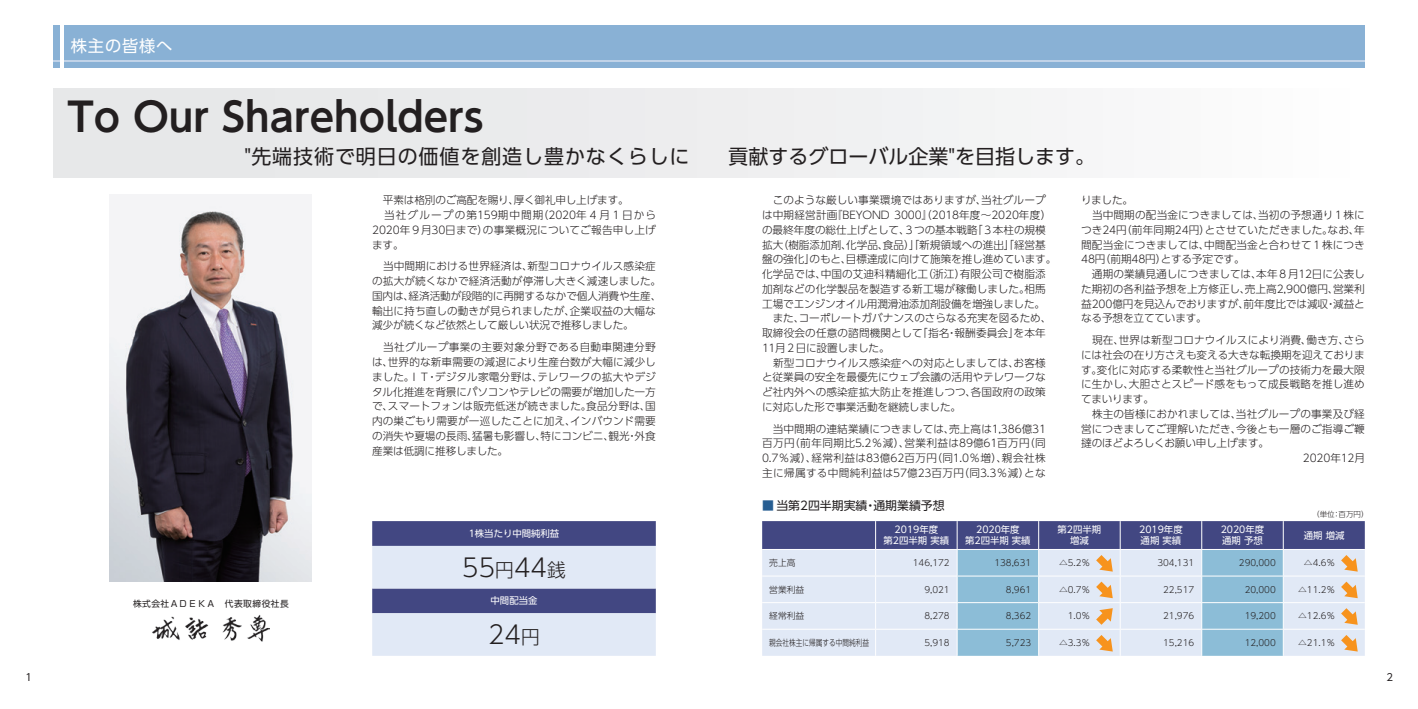
<style>
.page{position:relative;width:1418px;height:709px;background:#fff}
.page>*{position:absolute;margin:0;border:0;box-sizing:border-box;transform-origin:0 0}
.t1{font:700 39.5px "UD Shin Go Pro De";color:#231f20}
.t2{font:300 25px "UD Shin Go Pro";color:#231f20}
.t3{font:20px "UD Shin Go Pro";letter-spacing:.045em;color:#231f20}
.t4{font:20px "UD Shin Go Pro";color:#231f20}
.t5{font:16.25px "UD Shin Go Pro";letter-spacing:.05em;color:#fff}
.t6{font:11.88px "UD Shin Go Pro";color:#231f20}
.t7{font:300 10.62px/14.8px "UD Shin Go Pro";color:#231f20}
.t8{font:10px "UD Shin Go NT Pro";color:#231f20}
.t9{font:9.38px/10.6px "UD Shin Go Pro";color:#fff;text-align:center}
.t10{font:300 8.75px "UD Shin Go Pro";color:#231f20}
.t11{font:8.75px "Shin Go Pr 5";letter-spacing:.05em;color:#231f20}
.t12{font:300 8.75px "UD Shin Go Pro";color:#231f20;scale:.76 1}
.t13{font:300 7.5px "UD Shin Go Pro";color:#231f20}
.s1{font-size:18.75px}
.s2{color:#275e92}
</style>
<div class="page">
<div style="left:53px;top:25px;width:1311px;height:42px;background:#89b1d5"></div>
<hr style="left:53px;top:60px;width:1311px;height:2px;background:#c1d3e8">
<hr style="left:60px;top:25px;width:4px;height:42px;background:#fff">
<div style="left:53px;top:89px;width:1311px;height:88px;background:linear-gradient(to right,#e3e4e5,#fbfbfc)"></div>
<svg style="left:372px;top:521px;width:284px;height:135px;background:#a7aecb"></svg>
<img style="left:110px;top:195px;width:202px;height:386px">
<svg style="left:762px;top:521px;width:602px;height:135px;background:#b0bed5"></svg>
<img style="left:152px;top:615px;width:118px;height:26px">
<h3 class="t5" style="left:71px;top:33px;width:103px">株主の皆様へ</h3>
<h1 class="t1" style="left:67px;top:85px;width:418px">To Our Shareholders</h1>
<h3 class="t3" style="left:244px;top:140px;width:446px">"先端技術で明日の価値を創造し豊かなくらしに</h3>
<h3 class="t4" style="left:728px;top:140px;width:368px">貢献するグローバル企業"を目指します。</h3>
<p class="t7" style="left:1080px;top:192px;width:285px">りました。<br>　当中間期の配当金につきましては、当初の予想通り１株につき24円（前年同期24円）とさせていただきました。なお、年間配当金につきましては、中間配当金と合わせて１株につき<br>48円（前期48円）とする予定です。<br>　通期の業績見通しにつきましては、本年８月12日に公表した期初の各利益予想を上方修正し、売上高2,900億円、営業利益200億円を見込んでおりますが、前年度比では減収・減益となる予想を立てています。</p>
<p class="t7" style="left:1081px;top:332px;width:285px">　現在、世界は新型コロナウイルスにより消費、働き方、さら</p>
<p class="t7" style="left:1081px;top:347px;width:285px">には社会の在り方さえも変える大きな転換期を迎えておりま</p>
<p class="t7" style="left:1081px;top:362px;width:285px">す。変化に対応する柔軟性と当社グループの技術力を最大限</p>
<p class="t7" style="left:1081px;top:376px;width:285px">に生かし、大胆さとスピード感をもって成長戦略を推し進め</p>
<p class="t7" style="left:1081px;top:391px;width:74px">てまいります。</p>
<p class="t7" style="left:1081px;top:406px;width:285px">　株主の皆様におかれましては、当社グループの事業及び経</p>
<p class="t7" style="left:1081px;top:421px;width:285px">営につきましてご理解いただき、今後とも一層のご指導ご鞭</p>
<p class="t7" style="left:1081px;top:435px;width:189px">撻のほどよろしくお願い申し上げます。</p>
<p class="t7" style="left:1302px;top:450px;width:64px">2020年12月</p>
<p class="t7" style="left:762px;top:192px;width:296px">　このような厳しい事業環境ではありますが、当社グループは中期経営計画『BEYOND 3000』（2018年度～2020年度）の最終年度の総仕上げとして、３つの基本戦略「３本柱の規模拡大（樹脂添加剤、化学品、食品）」「新規領域への進出」「経営基盤の強化」のもと、目標達成に向けて施策を推し進めています。化学品では、中国の艾迪科精細化工（浙江）有限公司で樹脂添加剤などの化学製品を製造する新工場が稼働しました。相馬工場でエンジンオイル用潤滑油添加剤設備を増強しました。　また、コーポレートガバナンスのさらなる充実を図るため、取締役会の任意の諮問機関として「指名・報酬委員会」を本年<br>11月２日に設置しました。<br>　新型コロナウイルス感染症への対応としましては、お客様と従業員の安全を最優先にウェブ会議の活用やテレワークなど社内外への感染症拡大防止を推進しつつ、各国政府の政策に対応した形で事業活動を継続しました。</p>
<p class="t7" style="left:762px;top:421px;width:285px;text-align:justify">　当中間期の連結業績につきましては、売上高は1,386億31百万円（前年同期比5.2％減）、営業利益は89億61百万円（同0.7％減）、経常利益は83億62百万円（同1.0％増）、親会社株主に帰属する中間純利益は57億23百万円（同3.3％減）とな</p>
<p class="t7" style="left:372px;top:192px;width:285px">　平素は格別のご高配を賜り、厚く御礼申し上げます。<br>　当社グループの第159期中間期（2020年４月１日から<br>2020年９月30日まで）の事業概況についてご報告申し上げます。</p>
<p class="t7" style="left:372px;top:258px;width:291px">　当中間期における世界経済は、新型コロナウイルス感染症の拡大が続くなかで経済活動が停滞し大きく減速しました。国内は、経済活動が段階的に再開するなかで個人消費や生産、輸出に持ち直しの動きが見られましたが、企業収益の大幅な減少が続くなど依然として厳しい状況で推移しました。</p>
<p class="t7" style="left:372px;top:339px;width:285px;text-align:justify">　当社グループ事業の主要対象分野である自動車関連分野は、世界的な新車需要の減退により生産台数が大幅に減少しました。ＩＴ・デジタル家電分野は、テレワークの拡大やデジタル化推進を背景にパソコンやテレビの需要が増加した一方で、スマートフォンは販売低迷が続きました。食品分野は、国内の巣ごもり需要が一巡したことに加え、インバウンド需要の消失や夏場の長雨、猛暑も影響し、特にコンビニ、観光・外食産業は低調に推移しました。</p>
<p class="t11" style="left:133px;top:596px;width:157px">株式会社ＡＤＥＫＡ　代表取締役社長</p>
<p class="t9" style="left:468px;top:528px;width:92px">1株当たり中間純利益</p>
<h2 class="t2" style="left:462px;top:547px;width:105px">55<span class="s1">円</span>44<span class="s1">銭</span></h2>
<p class="t9" style="left:490px;top:595px;width:48px">中間配当金</p>
<h2 class="t2" style="left:488px;top:614px;width:53px">24<span class="s1">円</span></h2>
<p class="t6" style="left:762px;top:496px;width:184px"><span class="s2">■</span> 当第2四半期実績・通期業績予想</p>
<p class="t13" style="left:1312px;top:508px;width:58px">（単位：百万円）</p>
<p class="t9" style="left:883px;top:524px;width:67px">2019年度<br>第2四半期 実績</p>
<p class="t9" style="left:965px;top:524px;width:67px">2020年度<br>第2四半期 実績</p>
<p class="t9" style="left:1057px;top:524px;width:45px">第2四半期増減</p>
<p class="t9" style="left:1139px;top:524px;width:45px;text-align:left">2019年度通期 実績</p>
<p class="t9" style="left:1220px;top:524px;width:45px;text-align:left">2020年度通期 予想</p>
<p class="t9" style="left:1303px;top:529px;width:42px">通期 増減</p>
<p class="t10" style="left:769px;top:555px;width:28px">売上高</p>
<p class="t10" style="left:912px;top:555px;width:38px">146,172</p>
<p class="t10" style="left:994px;top:555px;width:38px">138,631</p>
<p class="t10" style="left:1059px;top:555px;width:33px">△5.2％</p>
<p class="t10" style="left:1157px;top:555px;width:38px">304,131</p>
<p class="t10" style="left:1238px;top:555px;width:38px">290,000</p>
<p class="t10" style="left:1303px;top:555px;width:33px">△4.6％</p>
<p class="t10" style="left:769px;top:582px;width:36px">営業利益</p>
<p class="t10" style="left:924px;top:582px;width:27px">9,021</p>
<p class="t10" style="left:1005px;top:582px;width:27px">8,961</p>
<p class="t10" style="left:1059px;top:582px;width:33px">△0.7％</p>
<p class="t10" style="left:1163px;top:582px;width:33px">22,517</p>
<p class="t10" style="left:1244px;top:582px;width:33px">20,000</p>
<p class="t10" style="left:1298px;top:582px;width:39px">△11.2％</p>
<p class="t10" style="left:769px;top:609px;width:36px">経常利益</p>
<p class="t10" style="left:924px;top:609px;width:27px">8,278</p>
<p class="t10" style="left:1005px;top:609px;width:27px">8,362</p>
<p class="t10" style="left:1067px;top:609px;width:24px">1.0％</p>
<p class="t10" style="left:1163px;top:609px;width:33px">21,976</p>
<p class="t10" style="left:1244px;top:609px;width:33px">19,200</p>
<p class="t10" style="left:1298px;top:609px;width:39px">△12.6％</p>
<p class="t12" style="left:769px;top:635px;width:133px">親会社株主に帰属する中間純利益</p>
<p class="t10" style="left:924px;top:635px;width:27px">5,918</p>
<p class="t10" style="left:1005px;top:635px;width:27px">5,723</p>
<p class="t10" style="left:1059px;top:635px;width:33px">△3.3％</p>
<p class="t10" style="left:1163px;top:635px;width:33px">15,216</p>
<p class="t10" style="left:1244px;top:635px;width:33px">12,000</p>
<p class="t10" style="left:1298px;top:635px;width:39px">△21.1％</p>
<p class="t8" style="left:25px;top:669px;width:8px">1</p>
<p class="t8" style="left:1386px;top:669px;width:8px">2</p>
</div>
